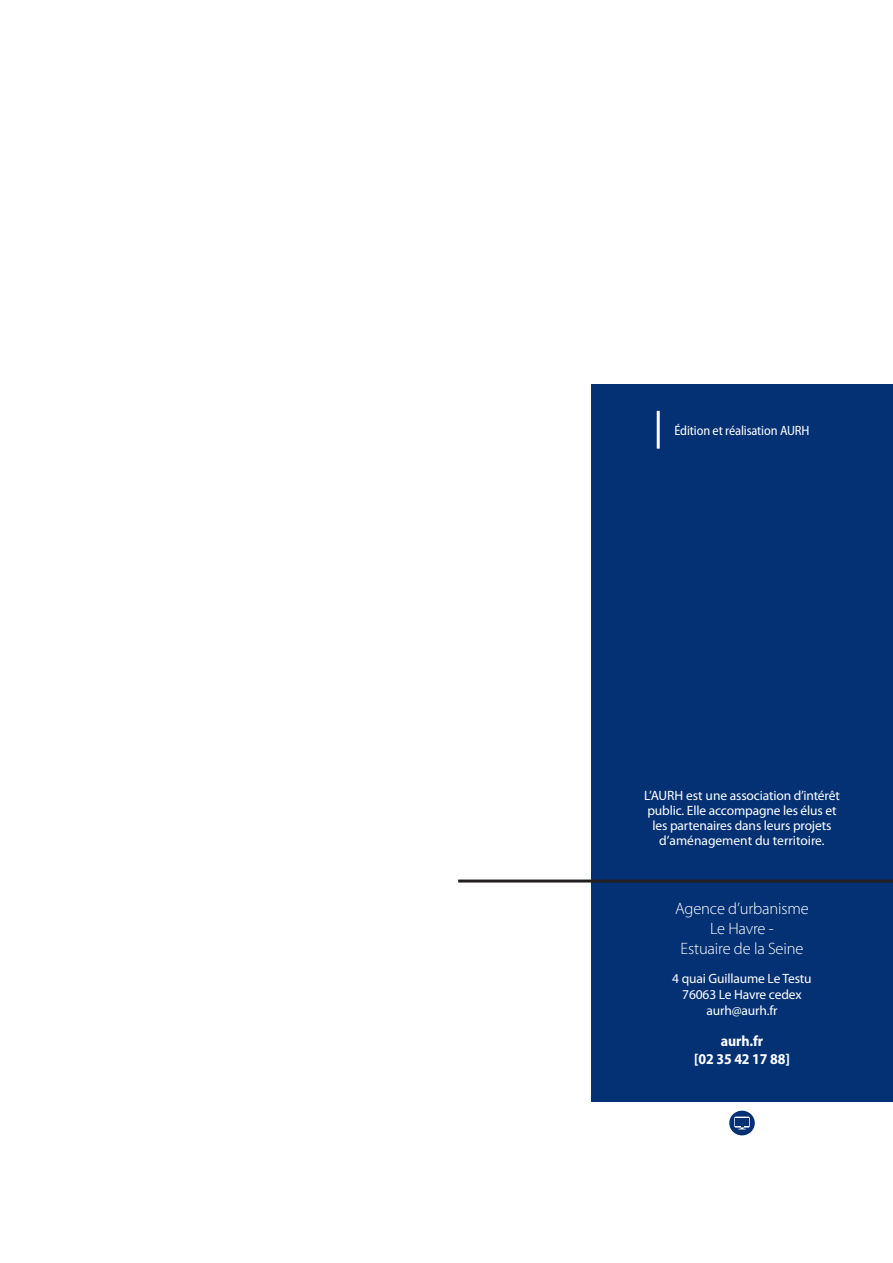
<style>
.page{position:relative;width:893px;height:1263px;background:#fff}
.page>*{position:absolute;margin:0;border:0;box-sizing:border-box;transform-origin:0 0}
.t1{font:300 16.5px/19.8px "Myriad Pro";letter-spacing:-.01em;color:#fff;text-align:center}
.t2{font:700 semi-condensed 15px/18px "Myriad Pro";letter-spacing:-.01em;color:#fff;text-align:center}
.t3{font:13.5px/15px "Myriad Pro";letter-spacing:-.01em;color:#fff;text-align:center}
.t4{font:semi-condensed 13.5px "Myriad Pro";letter-spacing:-.01em;color:#fff}
</style>
<div class="page">
<div style="left:591px;top:384px;width:302px;height:717px;background:#043174"></div>
<hr style="left:458px;top:879px;width:435px;height:3px;background:#231f20">
<hr style="left:657px;top:411px;width:3px;height:38px;background:#fff">
<svg style="left:729px;top:1111px;width:26px;height:24px"></svg>
<p class="t4" style="left:674px;top:423px;width:137px">Édition et réalisation AURH</p>
<p class="t3" style="left:644px;top:788px;width:197px">L’AURH est une association d’intérêt public. Elle accompagne les élus et les partenaires dans leurs projets d’aménagement du territoire.</p>
<p class="t1" style="left:675px;top:898px;width:135px">Agence d’urbanisme<br>Le Havre -<br>Estuaire de la Seine</p>
<p class="t3" style="left:672px;top:970px;width:141px;line-height:16.2px">4 quai Guillaume Le Testu<br>76063 Le Havre cedex aurh@aurh.fr</p>
<p class="t2" style="left:694px;top:1031px;width:97px">aurh.fr<br>[02 35 42 17 88]</p>
</div>
